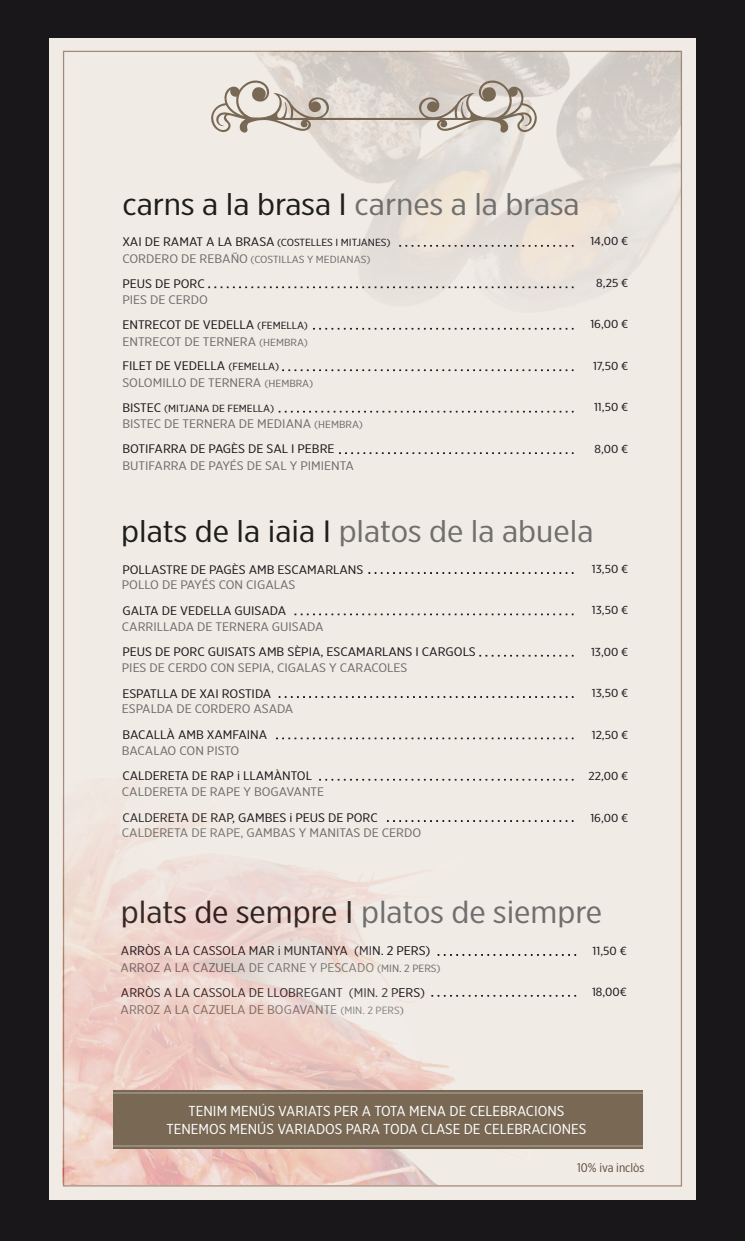
<style>
.page{position:relative;width:745px;height:1241px;background:#fff}
.page>*{position:absolute;margin:0;border:0;box-sizing:border-box;transform-origin:0 0}
.t1{font:31.38px "Gotham X Narrow";color:#6f6f6e;scale:1.23 1}
.t2{font:30.75px "Gotham X Narrow";color:#6f6f6e;scale:1.25 1}
.t3{font:30.75px "Gotham X Narrow";color:#1d1d1b;scale:1.25 1}
.t4{font:14.38px/18.1px "Gotham X Narrow";color:#fff;text-align:center;scale:1.18 1}
.t5{font:12.62px "Gotham X Narrow";color:#6d6d6c;scale:1.23 1}
.t6{font:12.62px "Gotham X Narrow";color:#1a171b;scale:1.23 1}
.t7{font:12.5px "Gotham X Narrow";color:#604c3f;scale:1.11 1}
.t8{font:12.38px "Gotham X Narrow";color:#6d6d6c;scale:1.25 1}
.t9{font:12.38px "Gotham X Narrow";color:#1a171b;scale:1.25 1}
.t10{font:11.75px "Gotham X Narrow";color:#1a171b;scale:1.23 1}
.t11{font:11.62px "Gotham X Narrow";color:#1a171b;scale:1.25 1}
.t12{font:10.38px "Gotham X Narrow";color:#1a171b;scale:1.25 1}
.t13{font:10.38px "Gotham X Narrow";color:#6d6d6c;scale:1.25 1}
.s1{color:#6f6f6e}
.s2{font-size:12.38px}
.s3{font-size:10.38px}
.s4{color:#1d1d1b}
.s5{font-size:10.5px}
</style>
<div class="page">
<div style="left:0;top:0;width:744px;height:1240px;background:#1a171b"></div>
<div style="left:49px;top:38px;width:646px;height:1161px;background:#f1ebe5"></div>
<img style="left:245px;top:51px;width:434px;height:238px">
<svg style="left:375px;top:572px;width:74px;height:1px"></svg>
<svg style="left:455px;top:572px;width:74px;height:1px"></svg>
<svg style="left:535px;top:572px;width:38px;height:1px"></svg>
<svg style="left:295px;top:613px;width:74px;height:1px"></svg>
<svg style="left:375px;top:613px;width:74px;height:1px"></svg>
<svg style="left:455px;top:613px;width:74px;height:1px"></svg>
<svg style="left:535px;top:613px;width:38px;height:1px"></svg>
<svg style="left:535px;top:820px;width:38px;height:1px"></svg>
<svg style="left:535px;top:779px;width:38px;height:1px"></svg>
<svg style="left:295px;top:737px;width:74px;height:1px"></svg>
<svg style="left:375px;top:737px;width:74px;height:1px"></svg>
<svg style="left:455px;top:737px;width:74px;height:1px"></svg>
<svg style="left:535px;top:737px;width:38px;height:1px"></svg>
<svg style="left:479px;top:655px;width:50px;height:1px"></svg>
<svg style="left:535px;top:655px;width:38px;height:1px"></svg>
<svg style="left:279px;top:696px;width:43px;height:1px"></svg>
<svg style="left:328px;top:696px;width:55px;height:1px"></svg>
<svg style="left:389px;top:696px;width:55px;height:1px"></svg>
<svg style="left:450px;top:696px;width:55px;height:1px"></svg>
<svg style="left:511px;top:696px;width:55px;height:1px"></svg>
<svg style="left:531px;top:954px;width:44px;height:1px"></svg>
<svg style="left:531px;top:995px;width:44px;height:1px"></svg>
<svg style="left:399px;top:245px;width:50px;height:1px"></svg>
<svg style="left:455px;top:245px;width:74px;height:1px"></svg>
<svg style="left:535px;top:245px;width:38px;height:1px"></svg>
<svg style="left:208px;top:287px;width:38px;height:1px"></svg>
<svg style="left:252px;top:287px;width:37px;height:1px"></svg>
<svg style="left:295px;top:287px;width:74px;height:1px"></svg>
<svg style="left:375px;top:287px;width:74px;height:1px"></svg>
<svg style="left:455px;top:287px;width:74px;height:1px"></svg>
<svg style="left:535px;top:287px;width:38px;height:1px"></svg>
<svg style="left:339px;top:452px;width:74px;height:1px"></svg>
<svg style="left:419px;top:452px;width:98px;height:1px"></svg>
<svg style="left:523px;top:452px;width:43px;height:1px"></svg>
<svg style="left:313px;top:328px;width:56px;height:1px"></svg>
<svg style="left:375px;top:328px;width:74px;height:1px"></svg>
<svg style="left:455px;top:328px;width:74px;height:1px"></svg>
<svg style="left:535px;top:328px;width:38px;height:1px"></svg>
<svg style="left:295px;top:369px;width:74px;height:1px"></svg>
<svg style="left:375px;top:369px;width:74px;height:1px"></svg>
<svg style="left:455px;top:369px;width:74px;height:1px"></svg>
<svg style="left:535px;top:369px;width:38px;height:1px"></svg>
<svg style="left:279px;top:411px;width:43px;height:1px"></svg>
<svg style="left:328px;top:411px;width:55px;height:1px"></svg>
<svg style="left:389px;top:411px;width:55px;height:1px"></svg>
<svg style="left:450px;top:411px;width:55px;height:1px"></svg>
<svg style="left:511px;top:411px;width:55px;height:1px"></svg>
<img style="left:63px;top:778px;width:466px;height:409px">
<div style="left:113px;top:1089px;width:529px;height:59px;background:#786854"></div>
<hr style="left:112px;top:1091px;width:531px;height:1px;background:#f4f3f2">
<hr style="left:112px;top:1145px;width:530px;height:1px;background:#f4f3f2">
<svg style="left:211px;top:78px;width:330px;height:56px"></svg>
<h2 class="t3" style="left:122px;top:185px;width:367px">carns a la brasa I <span class="s1">carnes a la brasa</span></h2>
<p class="t12" style="left:122px;top:236px;width:216px"><span class="s2">XAI DE RAMAT A LA BRASA</span> (COSTELLES I MITJANES)</p>
<p class="t9" style="left:122px;top:276px;width:67px">PEUS DE PORC</p>
<p class="t9" style="left:122px;top:317px;width:150px">ENTRECOT DE VEDELLA <span class="s3">(FEMELLA)</span></p>
<p class="t9" style="left:122px;top:358px;width:127px">FILET DE VEDELLA <span class="s3">(FEMELLA)</span></p>
<p class="t12" style="left:122px;top:402px;width:123px"><span class="s2">BISTEC</span> (MITJANA DE FEMELLA)</p>
<p class="t9" style="left:122px;top:441px;width:171px">BOTIFARRA DE PAGÈS DE SAL I PEBRE</p>
<p class="t13" style="left:122px;top:253px;width:200px"><span class="s2">CORDERO DE REBAÑO</span> (COSTILLAS Y MEDIANAS)</p>
<p class="t8" style="left:122px;top:292px;width:70px">PIES DE CERDO</p>
<p class="t8" style="left:122px;top:334px;width:150px">ENTRECOT DE TERNERA <span class="s3">(HEMBRA)</span></p>
<p class="t8" style="left:122px;top:375px;width:154px">SOLOMILLO DE TERNERA <span class="s3">(HEMBRA)</span></p>
<p class="t8" style="left:122px;top:416px;width:194px">BISTEC DE TERNERA DE MEDIANA <span class="s3">(HEMBRA)</span></p>
<p class="t8" style="left:122px;top:458px;width:186px">BUTIFARRA DE PAYÉS DE SAL Y PIMIENTA</p>
<p class="t11" style="left:590px;top:234px;width:32px">14,00 €</p>
<p class="t11" style="left:596px;top:276px;width:27px">8,25 €</p>
<p class="t11" style="left:590px;top:317px;width:32px">16,00 €</p>
<p class="t11" style="left:592px;top:359px;width:30px">17,50 €</p>
<p class="t11" style="left:593px;top:400px;width:29px">11,50 €</p>
<p class="t11" style="left:594px;top:442px;width:28px">8,00 €</p>
<h2 class="t2" style="left:121px;top:512px;width:379px"><span class="s4">plats de la iaia I</span> platos de la abuela</h2>
<p class="t9" style="left:122px;top:561px;width:194px">POLLASTRE DE PAGÈS AMB ESCAMARLANS</p>
<p class="t9" style="left:122px;top:603px;width:132px">GALTA DE VEDELLA GUISADA</p>
<p class="t9" style="left:122px;top:644px;width:284px">PEUS DE PORC GUISATS AMB SÈPIA, ESCAMARLANS I CARGOLS</p>
<p class="t9" style="left:122px;top:685px;width:120px">ESPATLLA DE XAI ROSTIDA</p>
<p class="t9" style="left:122px;top:727px;width:117px">BACALLÀ AMB XAMFAINA</p>
<p class="t9" style="left:122px;top:768px;width:153px">CALDERETA DE RAP i LLAMÀNTOL</p>
<p class="t9" style="left:122px;top:809px;width:206px">CALDERETA DE RAP, GAMBES i PEUS DE PORC</p>
<p class="t8" style="left:122px;top:577px;width:140px">POLLO DE PAYÉS CON CIGALAS</p>
<p class="t8" style="left:122px;top:619px;width:163px">CARRILLADA DE TERNERA GUISADA</p>
<p class="t8" style="left:122px;top:660px;width:230px">PIES DE CERDO CON SEPIA, CIGALAS Y CARACOLES</p>
<p class="t8" style="left:122px;top:701px;width:139px">ESPALDA DE CORDERO ASADA</p>
<p class="t8" style="left:122px;top:743px;width:95px">BACALAO CON PISTO</p>
<p class="t8" style="left:122px;top:784px;width:163px">CALDERETA DE RAPE Y BOGAVANTE</p>
<p class="t8" style="left:122px;top:825px;width:241px">CALDERETA DE RAPE, GAMBAS Y MANITAS DE CERDO</p>
<p class="t11" style="left:591px;top:561px;width:31px">13,50 €</p>
<p class="t11" style="left:591px;top:603px;width:31px">13,50 €</p>
<p class="t11" style="left:590px;top:644px;width:31px">13,00 €</p>
<p class="t11" style="left:591px;top:686px;width:31px">13,50 €</p>
<p class="t11" style="left:591px;top:727px;width:31px">12,50 €</p>
<p class="t11" style="left:588px;top:769px;width:33px">22,00 €</p>
<p class="t11" style="left:590px;top:810px;width:32px">16,00 €</p>
<h1 class="t1" style="left:121px;top:893px;width:392px"><span class="s4">plats de sempre I</span> platos de siempre</h1>
<p class="t10" style="left:592px;top:944px;width:29px">11,50 €</p>
<p class="t10" style="left:591px;top:984px;width:30px">18,00€</p>
<p class="t6" style="left:121px;top:942px;width:253px">ARRÒS A LA CASSOLA MAR i MUNTANYA (MIN. 2 PERS)</p>
<p class="t6" style="left:121px;top:984px;width:248px">ARRÒS A LA CASSOLA DE LLOBREGANT (MIN. 2 PERS)</p>
<p class="t5" style="left:120px;top:959px;width:261px">ARROZ A LA CAZUELA DE CARNE Y PESCADO <span class="s5">(MIN. 2 PERS)</span></p>
<p class="t5" style="left:120px;top:1002px;width:232px">ARROZ A LA CAZUELA DE BOGAVANTE <span class="s5">(MIN. 2 PERS)</span></p>
<p class="t4" style="left:166px;top:1101px;width:357px">TENIM MENÚS VARIATS PER A TOTA MENA DE CELEBRACIONS<br>TENEMOS MENÚS VARIADOS PARA TODA CLASE DE CELEBRACIONES</p>
<p class="t7" style="left:576px;top:1160px;width:62px">10% iva inclòs</p>
</div>
